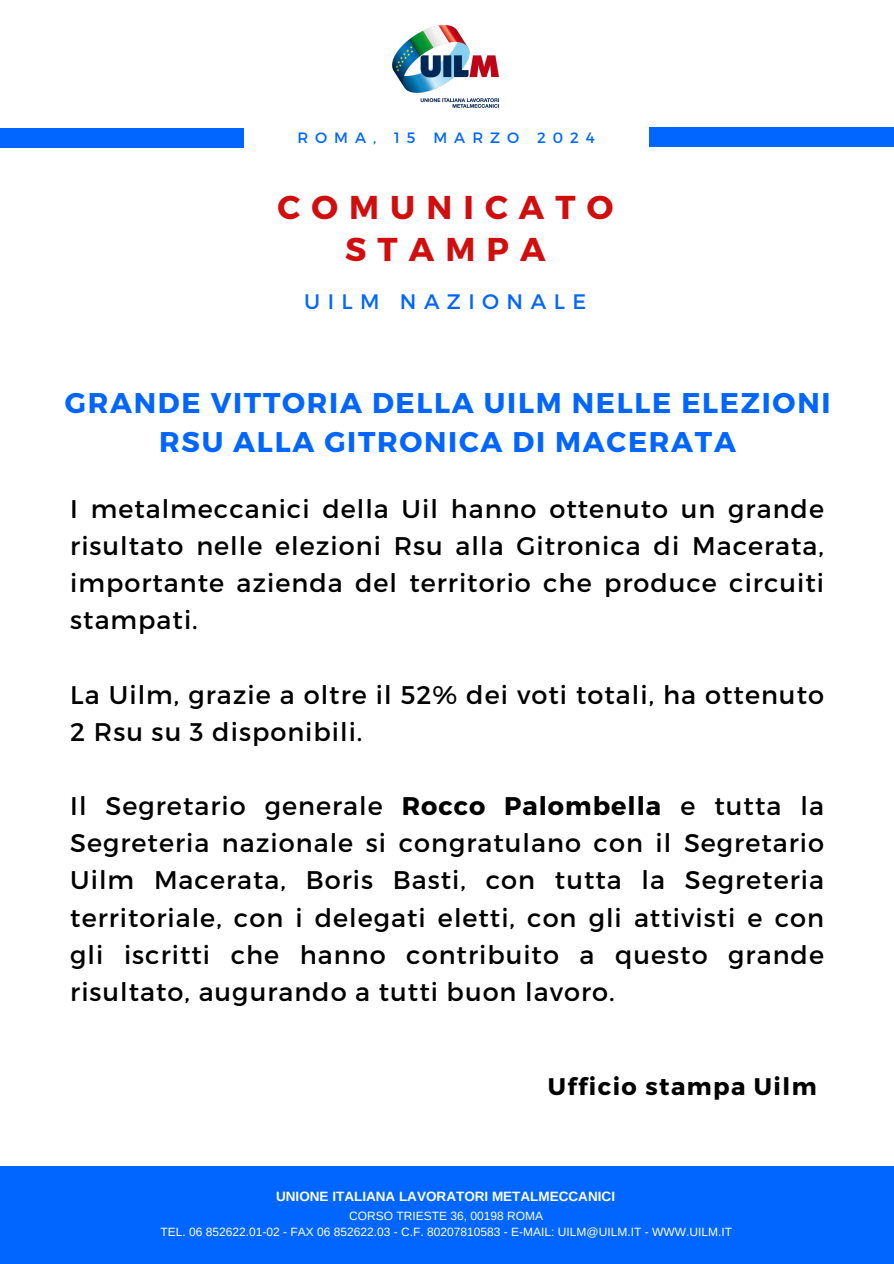
<style>
.page{position:relative;width:894px;height:1264px;background:#fff}
.page>*{position:absolute;margin:0;border:0;box-sizing:border-box;transform-origin:0 0}
.t1{font:700 33px/41.7px "Montserrat";letter-spacing:.335em;color:#d10e0e;text-align:center}
.t2{font:700 28.5px/39.3px "Montserrat";letter-spacing:.06em;color:#06f;text-align:center}
.t3{font:25.5px/37.2px "Montserrat";letter-spacing:.04em;color:#000;text-align:justify}
.t4{font:700 24px "Montserrat";letter-spacing:.06em;color:#000}
.t5{font:21px "Montserrat";letter-spacing:.355em;color:#06f}
.t6{font:15px "Montserrat";letter-spacing:.465em;color:#06f}
.t7{font:700 13.5px "Arimo";color:#fff}
.t8{font:12px "Arimo";color:#fff}
.s1{font-weight:700}
</style>
<div class="page">
<div style="left:0;top:128px;width:243px;height:19px;background:#06f"></div>
<div style="left:648px;top:128px;width:245px;height:19px;background:#06f"></div>
<img style="left:392px;top:25px;width:106px;height:82px">
<div style="left:0;top:1166px;width:893px;height:97px;background:#06f"></div>
<p class="t6" style="left:297px;top:128px;width:299px">ROMA, 15 MARZO 2024</p>
<h1 class="t1" style="left:277px;top:185px;width:337px">COMUNICATO<br>STAMPA</h1>
<h5 class="t5" style="left:304px;top:288px;width:283px">UILM NAZIONALE</h5>
<h2 class="t2" style="left:65px;top:381px;width:767px">GRANDE VITTORIA DELLA UILM NELLE ELEZIONI<br>RSU ALLA GITRONICA DI MACERATA</h2>
<h4 class="t3" style="left:70px;top:489px;width:755px">I metalmeccanici della Uil hanno ottenuto un grande risultato nelle elezioni Rsu alla Gitronica di Macerata, importante azienda del territorio che produce circuiti stampati.</h4>
<h4 class="t3" style="left:70px;top:674px;width:755px">La Uilm, grazie a oltre il 52% dei voti totali, ha ottenuto<br>2 Rsu su 3 disponibili.</h4>
<p class="t3" style="left:70px;top:786px;width:755px">Il Segretario generale <span class="s1">Rocco Palombella</span> e tutta la Segreteria nazionale si congratulano con il Segretario Uilm Macerata, Boris Basti, con tutta la Segreteria territoriale, con i delegati eletti, con gli attivisti e con gli iscritti che hanno contribuito a questo grande risultato, augurando a tutti buon lavoro.</p>
<p class="t4" style="left:547px;top:1070px;width:270px">Ufficio stampa Uilm</p>
<h3 class="t7" style="left:276px;top:1188px;width:340px">UNIONE ITALIANA LAVORATORI METALMECCANICI</h3>
<h6 class="t8" style="left:349px;top:1208px;width:195px">CORSO TRIESTE 36, 00198 ROMA</h6>
<p class="t8" style="left:160px;top:1224px;width:573px">TEL. 06 852622.01-02 - FAX 06 852622.03 - C.F. 80207810583 - E-MAIL: UILM@UILM.IT - WWW.UILM.IT</p>
</div>
